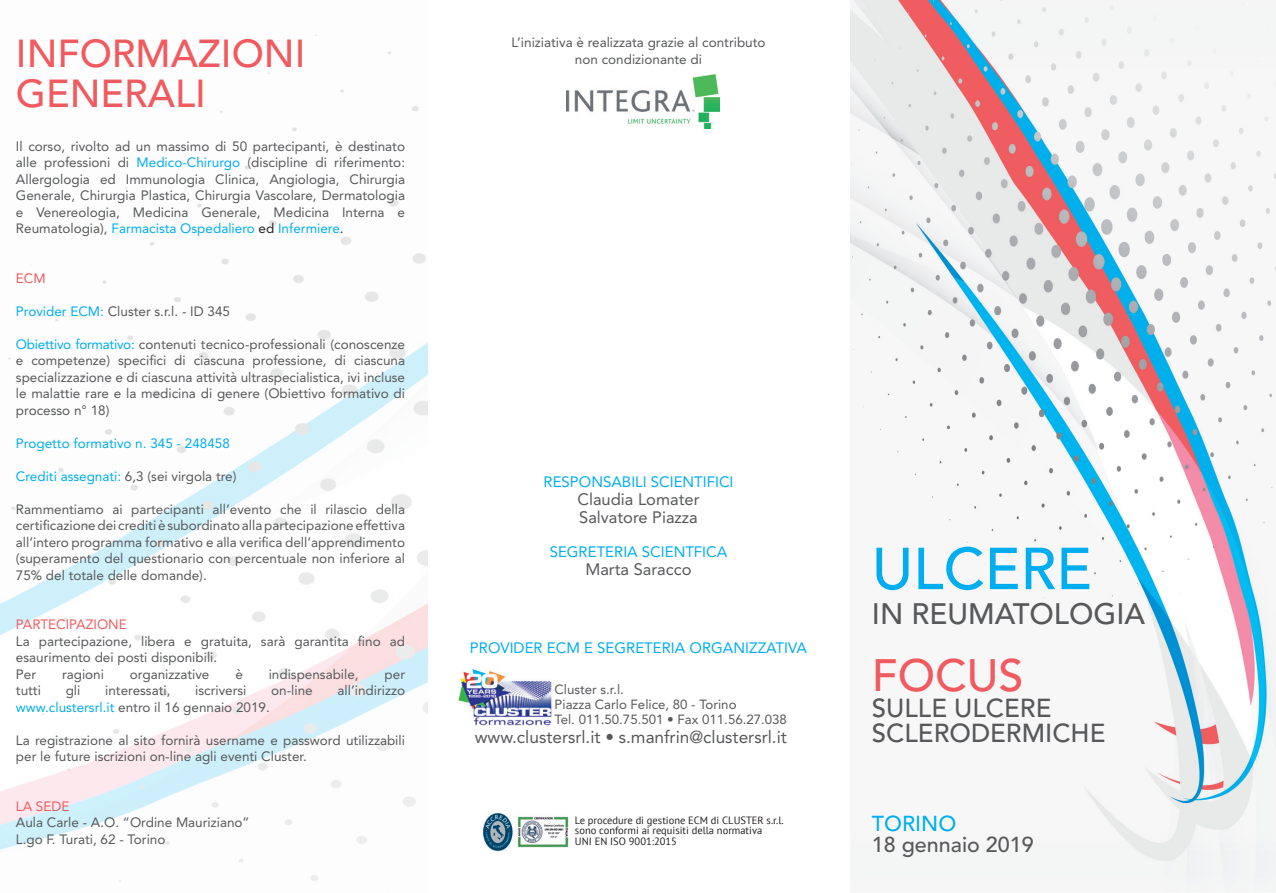
<style>
.page{position:relative;width:1276px;height:893px;background:#fff}
.page>*{position:absolute;margin:0;border:0;box-sizing:border-box;transform-origin:0 0}
.t1{font:500 58.5px "Avenir";color:#00aeef}
.t2{font:500 45px "Avenir";color:#f05b60}
.t3{font:500 38.7px "Avenir";color:#f05b60}
.t4{font:500 29.4px "Avenir";color:#57585a}
.t5{font:500 25.8px "Avenir";color:#57585a}
.t6{font:500 21.45px "Avenir";color:#57585a}
.t7{font:500 21.45px "Avenir";color:#00aeef}
.t8{font:17.25px "Avenir";color:#57585a}
.t9{font:16.5px "Avenir";color:#57585a}
.t10{font:15px "Avenir";color:#00aeef}
.t11{font:13.5px/16.5px "Avenir";color:#57585a;text-align:justify}
.t12{font:13.5px "Avenir";color:#00aeef}
.t13{font:13.5px "Avenir";color:#f05b60}
.t14{font:13.2px "Avenir";color:#57585a}
.t15{font:10.5px "PT Sans";color:#231f20}
.s1{color:#00aeef}
.s2{color:#231f20}
</style>
<div class="page">
<img style="left:0;top:34px;width:427px;height:848px">
<img style="left:850px;top:0;width:426px;height:893px">
<img style="left:483px;top:812px;width:86px;height:40px">
<img style="left:458px;top:668px;width:94px;height:58px">
<img style="left:566px;top:75px;width:153px;height:54px">
<p class="t3" style="left:16px;top:31px;width:291px">INFORMAZIONI</p>
<p class="t3" style="left:16px;top:71px;width:192px">GENERALI</p>
<p class="t11" style="left:16px;top:138px;width:391px">Il corso, rivolto ad un massimo di 50 partecipanti, è destinato alle professioni di <span class="s1">Medico-Chirurgo</span> (discipline di riferimento:<br>Allergologia ed Immunologia Clinica, Angiologia, Chirurgia Generale, Chirurgia Plastica, Chirurgia Vascolare, Dermatologia e Venereologia, Medicina Generale, Medicina Interna e Reumatologia), <span class="s1">Farmacista Ospedaliero</span> <span class="s2">ed</span> <span class="s1">Infermiere</span><span class="s2">.</span></p>
<p class="t13" style="left:16px;top:270px;width:31px">ECM</p>
<p class="t11" style="left:16px;top:303px;width:216px"><span class="s1">Provider ECM:</span> Cluster s.r.l. - ID 345</p>
<p class="t11" style="left:16px;top:336px;width:391px"><span class="s1">Obiettivo formativo:</span> contenuti tecnico-professionali (conoscenze e competenze) specifici di ciascuna professione, di ciascuna specializzazione e di ciascuna attività ultraspecialistica, ivi incluse le malattie rare e la medicina di genere (Obiettivo formativo di processo n° 18)</p>
<p class="t12" style="left:16px;top:435px;width:215px">Progetto formativo n. 345 - 248458</p>
<p class="t11" style="left:16px;top:468px;width:222px"><span class="s1">Crediti assegnati:</span> 6,3 (sei virgola tre)</p>
<p class="t11" style="left:16px;top:501px;width:391px">Rammentiamo ai partecipanti all’evento che il rilascio della certificazione dei crediti è subordinato alla partecipazione effettiva all’intero programma formativo e alla verifica dell’apprendimento (superamento del questionario con percentuale non inferiore al 75% del totale delle domande).</p>
<p class="t13" style="left:16px;top:617px;width:112px">PARTECIPAZIONE</p>
<p class="t11" style="left:16px;top:633px;width:391px">La partecipazione, libera e gratuita, sarà garantita fino ad esaurimento dei posti disponibili.</p>
<p class="t11" style="left:16px;top:666px;width:22px">Per</p>
<p class="t11" style="left:62px;top:666px;width:44px">ragioni</p>
<p class="t11" style="left:130px;top:666px;width:81px">organizzative</p>
<p class="t11" style="left:235px;top:666px;width:9px">è</p>
<p class="t11" style="left:269px;top:666px;width:91px">indispensabile,</p>
<p class="t11" style="left:384px;top:666px;width:22px">per</p>
<p class="t11" style="left:16px;top:682px;width:27px">tutti</p>
<p class="t11" style="left:66px;top:682px;width:16px">gli</p>
<p class="t11" style="left:105px;top:682px;width:67px">interessati,</p>
<p class="t11" style="left:195px;top:682px;width:53px">iscriversi</p>
<p class="t11" style="left:271px;top:682px;width:43px">on-line</p>
<p class="t11" style="left:337px;top:682px;width:69px">all’indirizzo</p>
<p class="t11" style="left:16px;top:699px;width:255px"><span class="s1">www.clustersrl.it</span> entro il 16 gennaio 2019.</p>
<p class="t11" style="left:16px;top:732px;width:391px">La registrazione al sito fornirà username e password utilizzabili per le future iscrizioni on-line agli eventi Cluster.</p>
<p class="t13" style="left:16px;top:798px;width:55px">LA SEDE</p>
<p class="t11" style="left:16px;top:814px;width:235px">Aula Carle - A.O. “Ordine Mauriziano”</p>
<p class="t11" style="left:16px;top:831px;width:151px">L.go F. Turati, 62 - Torino</p>
<p class="t11" style="left:511px;top:34px;width:256px">L’iniziativa è realizzata grazie al contributo</p>
<p class="t11" style="left:575px;top:51px;width:129px">non condizionante di</p>
<p class="t10" style="left:543px;top:473px;width:191px">RESPONSABILI SCIENTIFICI</p>
<p class="t9" style="left:577px;top:489px;width:123px">Claudia Lomater</p>
<p class="t9" style="left:579px;top:507px;width:120px">Salvatore Piazza</p>
<p class="t10" style="left:550px;top:543px;width:179px">SEGRETERIA SCIENTFICA</p>
<p class="t9" style="left:585px;top:560px;width:108px">Marta Saracco</p>
<p class="t10" style="left:470px;top:639px;width:338px">PROVIDER ECM E SEGRETERIA ORGANIZZATIVA</p>
<p class="t14" style="left:554px;top:682px;width:71px">Cluster s.r.l.</p>
<p class="t14" style="left:554px;top:697px;width:183px">Piazza Carlo Felice, 80 - Torino</p>
<p class="t14" style="left:554px;top:712px;width:234px">Tel. 011.50.75.501 • Fax 011.56.27.038</p>
<p class="t8" style="left:475px;top:727px;width:313px">www.clustersrl.it • s.manfrin@clustersrl.it</p>
<p class="t15" style="left:575px;top:813px;width:210px">Le procedure di gestione ECM di CLUSTER s.r.l.</p>
<p class="t15" style="left:575px;top:824px;width:189px">sono conformi ai requisiti della normativa</p>
<p class="t15" style="left:575px;top:834px;width:103px">UNI EN ISO 9001:2015</p>
<p class="t1" style="left:872px;top:535px;width:221px">ULCERE</p>
<p class="t4" style="left:872px;top:597px;width:275px">IN REUMATOLOGIA</p>
<p class="t2" style="left:872px;top:650px;width:153px">FOCUS</p>
<p class="t5" style="left:872px;top:693px;width:181px">SULLE ULCERE</p>
<p class="t5" style="left:872px;top:718px;width:235px">SCLERODERMICHE</p>
<p class="t7" style="left:872px;top:811px;width:86px">TORINO</p>
<p class="t6" style="left:872px;top:832px;width:163px">18 gennaio 2019</p>
</div>
